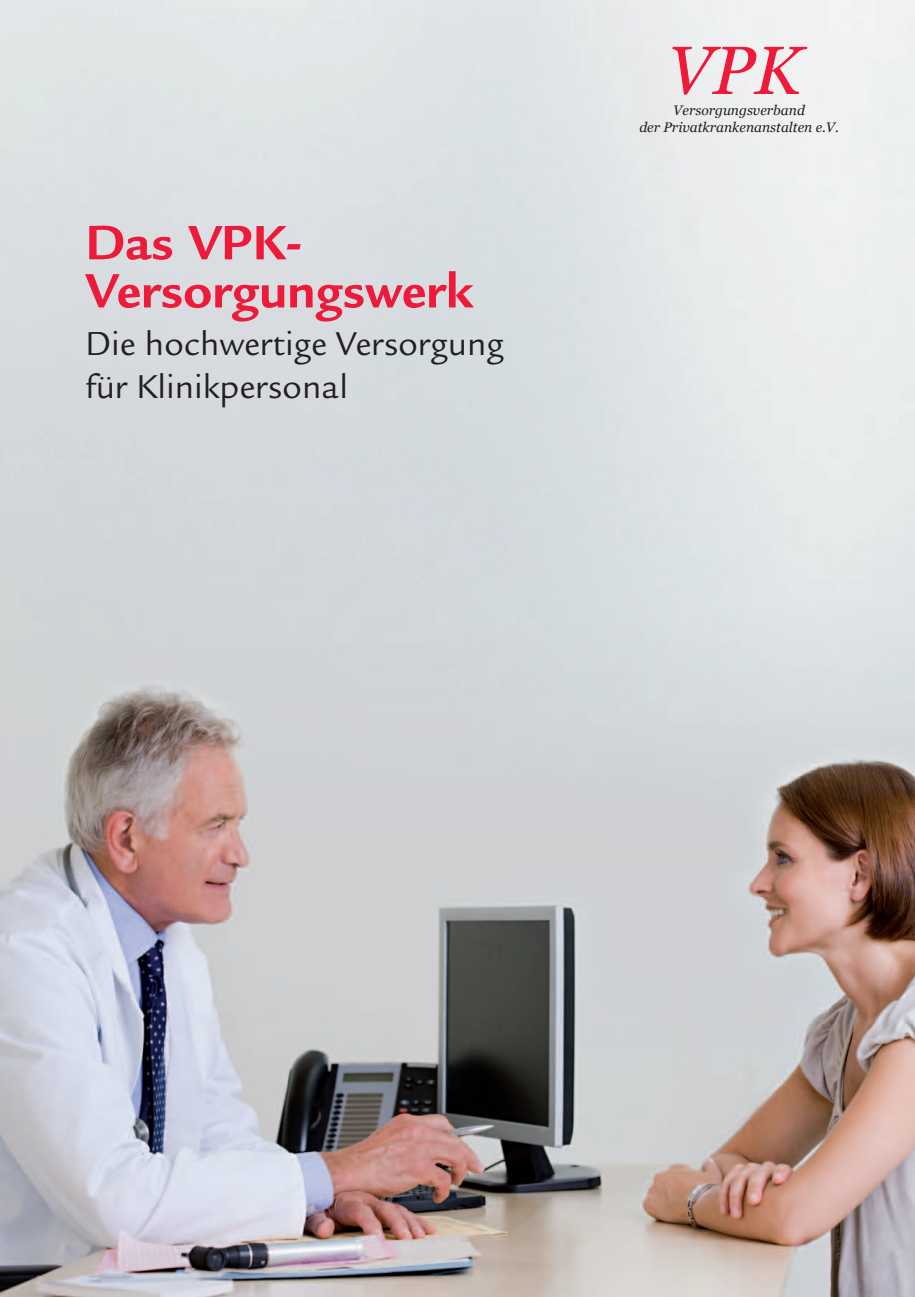
<style>
.page{position:relative;width:915px;height:1297px;background:#fff}
.page>*{position:absolute;margin:0;border:0;box-sizing:border-box;transform-origin:0 0}
.t1{font:italic 68.1px "Georgia";color:#ed1a3a}
.t2{font:700 52.5px/48.2px "Legacy Sans LT";color:#ed1a3a}
.t3{font:36px/43.2px "Legacy Sans LT";color:#231f20}
.t4{font:italic 13.8px/16.5px "Georgia";color:#231f20;text-align:center}
</style>
<div class="page">
<img style="left:0;top:0;width:914px;height:1297px">
<h2 class="t2" style="left:85px;top:219px;width:389px">Das VPK-<br>Versorgungswerk</h2>
<h3 class="t3" style="left:85px;top:322px;width:420px">Die hochwertige Versorgung für Klinikpersonal</h3>
<h1 class="t1" style="left:667px;top:32px;width:136px">VPK</h1>
<p class="t4" style="left:639px;top:102px;width:201px">Versorgungsverband<br>der Privatkrankenanstalten e.V.</p>
</div>
